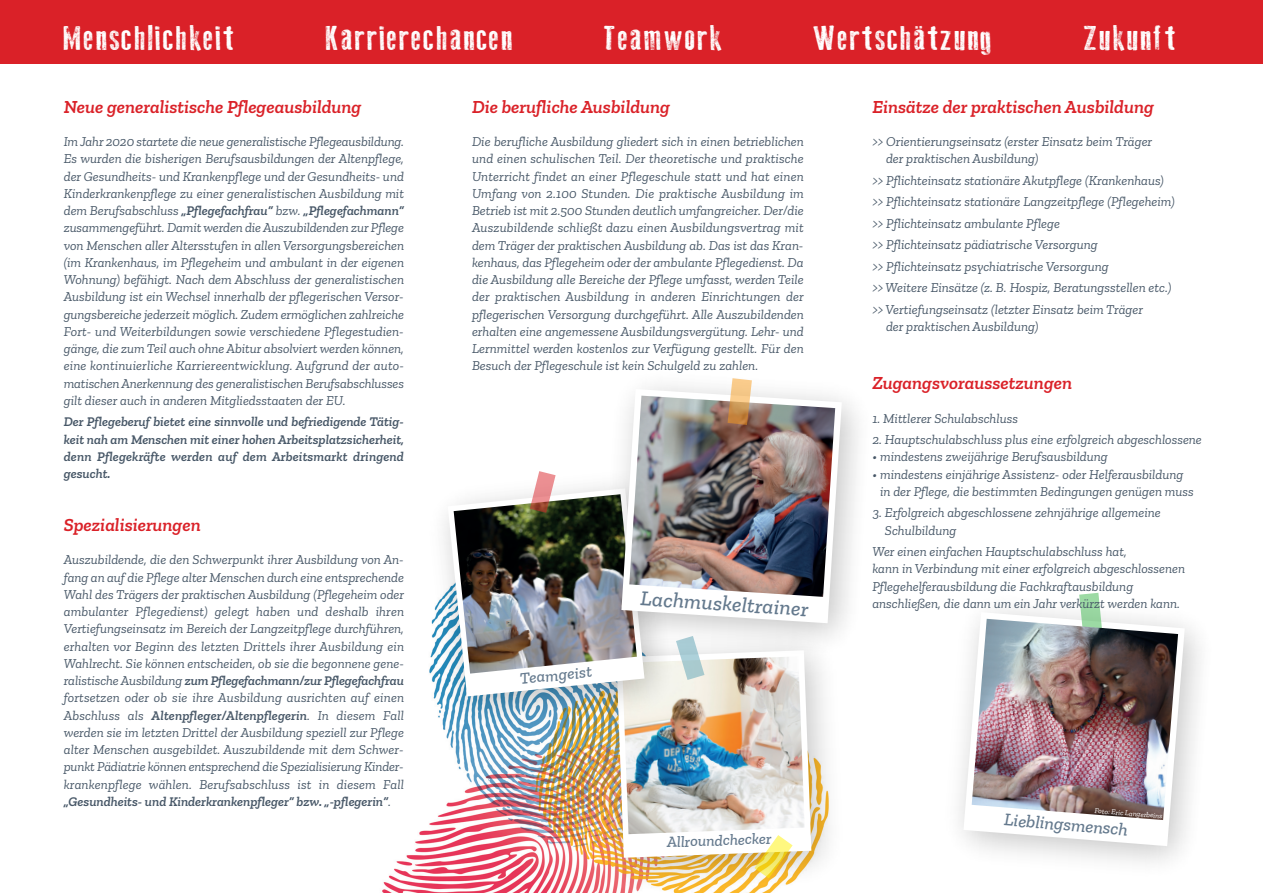
<style>
.page{position:relative;width:1263px;height:893px;background:#fff}
.page>*{position:absolute;margin:0;border:0;box-sizing:border-box;transform-origin:0 0}
.t1{font:34.5px "Old Press";letter-spacing:.05em;color:#fff;scale:1.09 1}
.t2{font:italic 500 21.6px "Zilla Slab";color:#64798d}
.t3{font:italic 600 18.75px "Zilla Slab";color:#da2128}
.t4{font:italic 500 18.15px "Zilla Slab";color:#64798d}
.t5{font:italic 500 16.65px "Zilla Slab";color:#64798d}
.t6{font:italic 500 15.75px "Zilla Slab";color:#64798d}
.t7{font:italic 13.5px/17.2px "Zilla Slab";color:#485868}
.t8{font:italic 600 13.5px/17.2px "Zilla Slab";letter-spacing:.01em;color:#485868;text-align:justify}
.t9{font:italic 7.5px "Zilla Slab";color:#fff}
.s1{font-weight:600}
</style>
<div class="page">
<img style="left:382px;top:802px;width:205px;height:91px">
<svg style="left:963px;top:612px;width:222px;height:234px"></svg>
<svg style="left:1079px;top:593px;width:24px;height:26px"></svg>
<img style="left:972px;top:619px;width:206px;height:201px">
<div style="left:0;top:0;width:1263px;height:64px;background:#da2128"></div>
<img style="left:587px;top:666px;width:243px;height:227px">
<img style="left:429px;top:515px;width:19px;height:224px">
<img style="left:448px;top:471px;width:363px;height:407px">
<img style="left:592px;top:385px;width:267px;height:281px">
<svg style="left:621px;top:389px;width:221px;height:234px"></svg>
<img style="left:629px;top:396px;width:206px;height:201px">
<svg style="left:727px;top:378px;width:25px;height:47px"></svg>
<p class="t1" style="left:64px;top:25px;width:158px">Menschlichkeit</p>
<p class="t1" style="left:326px;top:25px;width:173px">Karrierechancen</p>
<p class="t1" style="left:604px;top:25px;width:110px">Teamwork</p>
<p class="t1" style="left:813px;top:25px;width:165px">Wertschätzung</p>
<p class="t1" style="left:1084px;top:25px;width:86px">Zukunft</p>
<p class="t3" style="left:64px;top:95px;width:299px">Neue generalistische Pflegeausbildung</p>
<p class="t7" style="left:64px;top:133px;width:342px;text-align:justify">Im Jahr 2020 startete die neue generalistische Pflegeausbildung.<br>Es wurden die bisherigen Berufsausbildungen der Altenpflege, der Gesundheits- und Krankenpflege und der Gesundheits- und Kinderkrankenpflege zu einer generalistischen Ausbildung mit dem Berufsabschluss <span class="s1">„Pflegefachfrau“</span> bzw. <span class="s1">„Pflegefachmann“ </span>zusammengeführt. Damit werden die Auszubildenden zur Pflege von Menschen aller Altersstufen in allen Versorgungsbereichen (im Krankenhaus, im Pflegeheim und ambulant in der eigenen Wohnung) befähigt. Nach dem Abschluss der generalistischen Ausbildung ist ein Wechsel innerhalb der pflegerischen Versor&shy;gungsbereiche jederzeit möglich. Zudem ermöglichen zahlreiche Fort- und Weiterbildungen sowie verschiedene Pflegestudien&shy;gänge, die zum Teil auch ohne Abitur absolviert werden können, eine kontinuierliche Karriereentwicklung. Aufgrund der auto&shy;matischen Anerkennung des generalistischen Berufsabschlusses gilt dieser auch in anderen Mitgliedsstaaten der EU.</p>
<p class="t8" style="left:64px;top:413px;width:342px">Der Pflegeberuf bietet eine sinnvolle und befriedigende Tätig&shy;keit nah am Menschen mit einer hohen Arbeitsplatzsicherheit, denn Pflegekräfte werden auf dem Arbeitsmarkt dringend gesucht.</p>
<p class="t3" style="left:64px;top:513px;width:138px">Spezialisierungen</p>
<p class="t7" style="left:64px;top:551px;width:342px;text-align:justify">Auszubildende, die den Schwerpunkt ihrer Ausbildung von An&shy;fang an auf die Pflege alter Menschen durch eine entsprechende Wahl des Trägers der praktischen Ausbildung (Pflegeheim oder ambulanter Pflegedienst) gelegt haben und deshalb ihren Vertiefungseinsatz im Bereich der Langzeitpflege durchführen, erhalten vor Beginn des letzten Drittels ihrer Ausbildung ein Wahlrecht. Sie können entscheiden, ob sie die begonnene gene&shy;ralistische Ausbildung <span class="s1">zum Pflegefachmann/zur Pflegefachfrau </span>fortsetzen oder ob sie ihre Ausbildung ausrichten auf einen Abschluss als <span class="s1">Altenpfleger/Altenpflegerin</span>. In diesem Fall werden sie im letzten Drittel der Ausbildung speziell zur Pflege alter Menschen ausgebildet. Auszubildende mit dem Schwer&shy;punkt Pädiatrie können entsprechend die Spezialisierung Kinder&shy;krankenpflege wählen. Berufsabschluss ist in diesem Fall <span class="s1">„Gesundheits- und Kinderkrankenpfleger“ bzw. „-pflegerin“</span>.</p>
<p class="t3" style="left:472px;top:95px;width:199px">Die berufliche Ausbildung</p>
<p class="t7" style="left:472px;top:133px;width:333px;text-align:justify">Die berufliche Ausbildung gliedert sich in einen betrieblichen und einen schulischen Teil. Der theoretische und praktische Unterricht findet an einer Pflegeschule statt und hat einen Umfang von 2.100 Stunden. Die praktische Ausbildung im Betrieb ist mit 2.500 Stunden deutlich umfangreicher. Der/die Auszubildende schließt dazu einen Ausbildungsvertrag mit dem Träger der praktischen Ausbildung ab. Das ist das Kran&shy;kenhaus, das Pflegeheim oder der ambulante Pflegedienst. Da die Ausbildung alle Bereiche der Pflege umfasst, werden Teile der praktischen Ausbildung in anderen Einrichtungen der pflegerischen Versorgung durchgeführt. Alle Auszubildenden erhalten eine angemessene Ausbildungsvergütung. Lehr- und Lernmittel werden kostenlos zur Verfügung gestellt. Für den Besuch der Pflegeschule ist kein Schulgeld zu zahlen.</p>
<p class="t5" style="left:519px;top:669px;width:74px;rotate:-6deg">Teamgeist</p>
<p class="t2" style="left:642px;top:584px;width:170px;rotate:4deg">Lachmuskeltrainer</p>
<p class="t6" style="left:667px;top:832px;width:106px;rotate:-2deg">Allroundchecker</p>
<p class="t3" style="left:872px;top:95px;width:283px">Einsätze der praktischen Ausbildung</p>
<p class="t7" style="left:886px;top:133px;width:268px;text-indent:-14px">&gt;&gt; Orientierungseinsatz (erster Einsatz beim Träger der praktischen Ausbildung)</p>
<p class="t7" style="left:872px;top:171px;width:293px">&gt;&gt; Pflichteinsatz stationäre Akutpflege (Krankenhaus)</p>
<p class="t7" style="left:872px;top:193px;width:304px">&gt;&gt; Pflichteinsatz stationäre Langzeitpflege (Pflegeheim)</p>
<p class="t7" style="left:872px;top:214px;width:189px">&gt;&gt; Pflichteinsatz ambulante Pflege</p>
<p class="t7" style="left:872px;top:236px;width:227px">&gt;&gt; Pflichteinsatz pädiatrische Versorgung</p>
<p class="t7" style="left:872px;top:257px;width:238px">&gt;&gt; Pflichteinsatz psychiatrische Versorgung</p>
<p class="t7" style="left:872px;top:279px;width:301px">&gt;&gt; Weitere Einsätze (z. B. Hospiz, Beratungsstellen etc.)</p>
<p class="t7" style="left:886px;top:300px;width:258px;text-indent:-14px">&gt;&gt; Vertiefungseinsatz (letzter Einsatz beim Träger der praktischen Ausbildung)</p>
<p class="t3" style="left:872px;top:371px;width:201px">Zugangsvoraussetzungen</p>
<p class="t7" style="left:872px;top:409px;width:147px">1. Mittlerer Schulabschluss</p>
<p class="t7" style="left:872px;top:431px;width:331px">2. Hauptschulabschluss plus eine erfolgreich abgeschlossene</p>
<p class="t7" style="left:872px;top:448px;width:237px">• mindestens zweijährige Berufsausbildung</p>
<p class="t7" style="left:880px;top:465px;width:315px;text-indent:-8px">• mindestens einjährige Assistenz- oder Helferausbildung in der Pflege, die bestimmten Bedingungen genügen muss</p>
<p class="t7" style="left:885px;top:504px;width:277px;text-indent:-13px">3. Erfolgreich abgeschlossene zehnjährige allgemeine<br>Schulbildung</p>
<p class="t7" style="left:872px;top:543px;width:314px">Wer einen einfachen Hauptschulabschluss hat,<br>kann in Verbindung mit einer erfolgreich abgeschlossenen Pflege helferausbildung die Fachkraftausbildung anschließen, die dann um ein Jahr verkürzt werden kann.</p>
<p class="t9" style="left:1095px;top:806px;width:70px;rotate:5deg">Foto: Eric Langerbeins</p>
<p class="t4" style="left:1005px;top:808px;width:126px;rotate:5deg">Lieblingsmensch</p>
</div>
